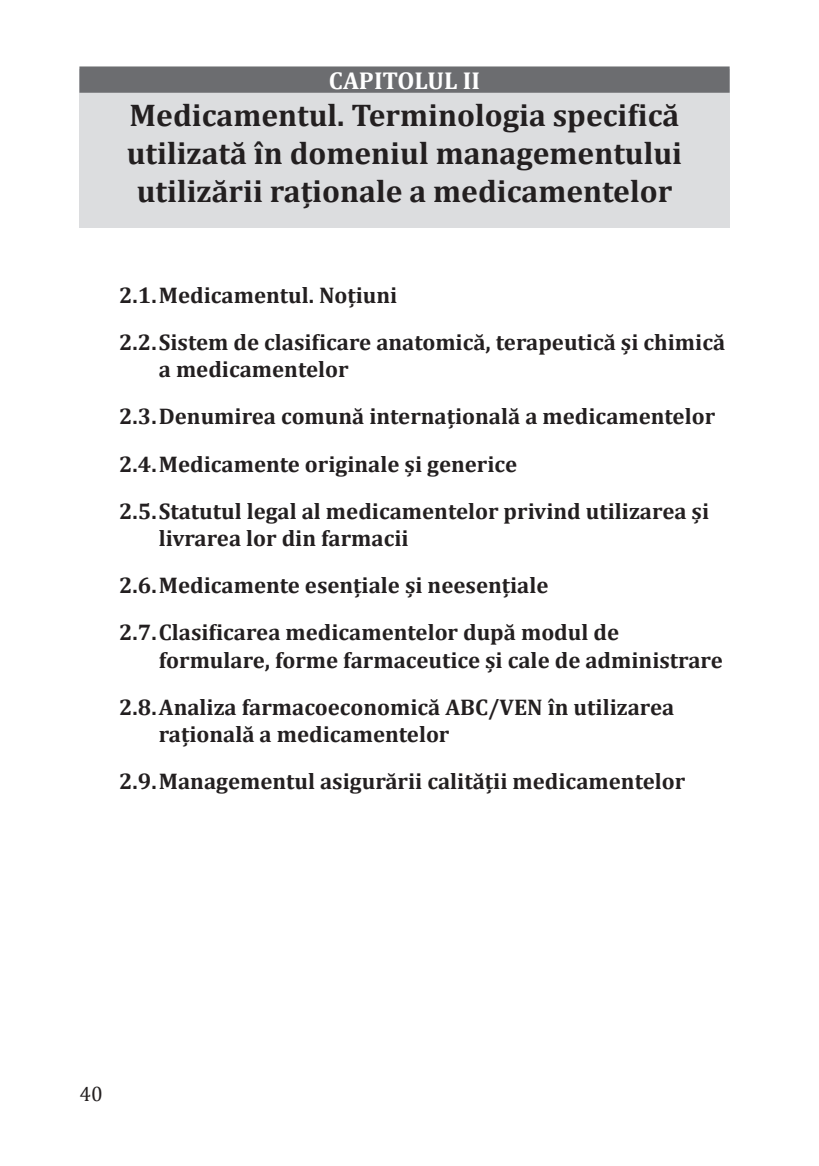
<style>
.page{position:relative;width:819px;height:1166px;background:#fff}
.page>*{position:absolute;margin:0;border:0;box-sizing:border-box;transform-origin:0 0}
.TITLU{font:700 31.5px/37.8px "Cambria";color:#231f20}
.CAPITOL{font:700 24.5px "Cambria";color:#fff}
.t1{font:700 22.75px/27.3px "Cambria";color:#231f20}
.t2{font:21px "Cambria";color:#231f20}
</style>
<div class="page">
<div style="left:79px;top:69px;width:650px;height:159px;background:#dcdddf"></div>
<div style="left:79px;top:66px;width:650px;height:27px;background:#6c6d70"></div>
<p class="CAPITOL" style="left:329px;top:63px;width:153px">CAPITOLUL II</p>
<p class="TITLU" style="left:127px;top:96px;width:557px">Medicamentul. Terminologia specifică utilizată în domeniul managementului</p>
<p class="TITLU" style="left:137px;top:171px;width:537px">utilizării raționale a medicamentelor</p>
<p class="t1" style="left:119px;top:281px;width:280px">2.1.Medicamentul. Noțiuni</p>
<p class="t1" style="left:159px;top:328px;width:568px;text-indent:-40px">2.2.Sistem de clasificare anatomică, terapeutică și chimică a medicamentelor</p>
<p class="t1" style="left:119px;top:402px;width:597px">2.3.Denumirea comună internațională a medicamentelor</p>
<p class="t1" style="left:119px;top:449px;width:399px">2.4.Medicamente originale și generice</p>
<p class="t1" style="left:159px;top:496px;width:552px;text-indent:-40px">2.5.Statutul legal al medicamentelor privind utilizarea și livrarea lor din farmacii</p>
<p class="t1" style="left:119px;top:571px;width:431px">2.6.Medicamente esențiale și neesențiale</p>
<p class="t1" style="left:159px;top:618px;width:565px;text-indent:-40px">2.7.Clasificarea medicamentelor după modul de formulare, forme farmaceutice și cale de administrare</p>
<p class="t1" style="left:159px;top:692px;width:517px;text-indent:-40px">2.8.Analiza farmacoeconomică ABC/VEN în utilizarea rațională a medicamentelor</p>
<p class="t1" style="left:119px;top:767px;width:567px">2.9.Managementul asigurării calității medicamentelor</p>
<p class="t2" style="left:79px;top:1082px;width:25px">40</p>
</div>
